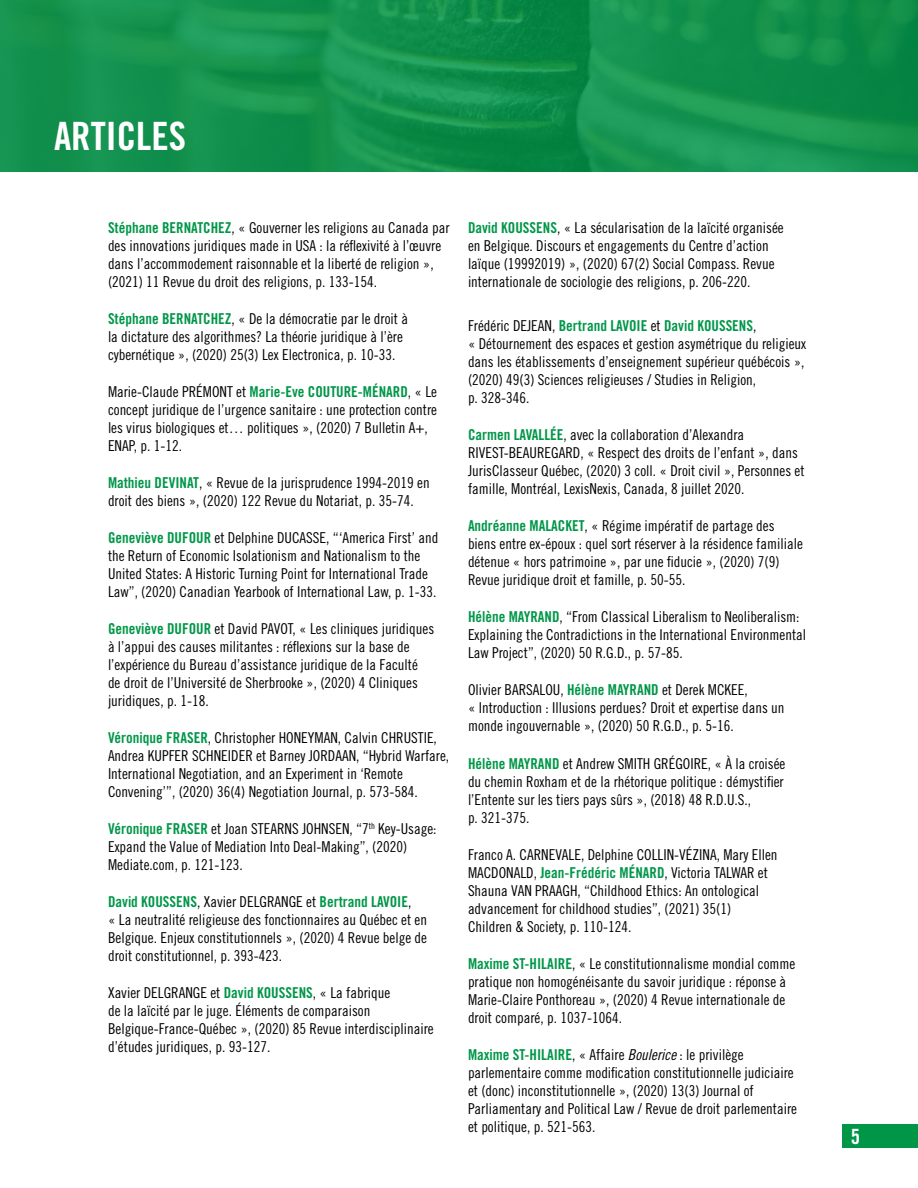
<style>
.page{position:relative;width:918px;height:1188px;background:#fff}
.page>*{position:absolute;margin:0;border:0;box-sizing:border-box;transform-origin:0 0}
.t1{font:39px "Trade Gothic Bold Cond Twenty";color:#fff}
.t2{font:21px "Trade Gothic Bold Cond Twenty";color:#fff}
.t3{font:15px/18px "Trade Gothic Cond Eighteen";color:#000}
.t4{font:15px "Trade Gothic Bold Cond Twenty";color:#009648}
.s1{font-family:"Trade Gothic Bold Cond Twenty";color:#009648}
.s2{font-family:"Trade Gothic Cond Eighteen";color:#000}
.s3{font-family:"Trade Gothic Cond Eighteen Obl"}
</style>
<div class="page">
<div style="left:842px;top:1124px;width:76px;height:24px;background:#009648"></div>
<svg style="left:0;top:0;width:918px;height:172px;background:#13914d"></svg>
<h1 class="t1" style="left:54px;top:112px;width:134px">ARTICLES</h1>
<p class="t3" style="left:108px;top:218px;width:343px"><span class="s1">Stéphane BERNATCHEZ</span>, « Gouverner les religions au Canada par des innovations juridiques made in USA : la réflexivité à l’œuvre dans l’accommodement raisonnable et la liberté de religion », (2021) 11 Revue du droit des religions, p. 133-154.</p>
<p class="t3" style="left:108px;top:309px;width:302px"><span class="s1">Stéphane BERNATCHEZ</span>, « De la démocratie par le droit à la dictature des algorithmes? La théorie juridique à l’ère cybernétique », (2020) 25(3) Lex Electronica, p. 10-33.</p>
<p class="t3" style="left:108px;top:382px;width:331px">Marie-Claude PRÉMONT et <span class="s1">Marie-Eve COUTURE-MÉNARD</span>, « Le concept juridique de l’urgence sanitaire : une protection contre les virus biologiques et… politiques », (2020) 7 Bulletin A+, ENAP, p. 1-12.</p>
<p class="t3" style="left:108px;top:473px;width:323px"><span class="s1">Mathieu DEVINAT</span>, « Revue de la jurisprudence 1994-2019 en droit des biens », (2020) 122 Revue du Notariat, p. 35‑74.</p>
<p class="t3" style="left:108px;top:528px;width:332px"><span class="s1">Geneviève DUFOUR</span> et Delphine DUCASSE, “‘America First’ and the Return of Economic Isolationism and Nationalism to the United States: A Historic Turning Point for International Trade Law”, (2020) Canadian Yearbook of International Law, p. 1-33.</p>
<p class="t3" style="left:108px;top:619px;width:328px"><span class="s1">Geneviève DUFOUR</span> et David PAVOT, « Les cliniques juridiques à l’appui des causes militantes : réflexions sur la base de l’expérience du Bureau d’assistance juridique de la Faculté<br>de droit de l’Université de Sherbrooke », (2020) 4 Cliniques juridiques, p. 1-18.</p>
<p class="t3" style="left:108px;top:729px;width:343px"><span class="s1">Véronique FRASER</span>, Christopher HONEYMAN, Calvin CHRUSTIE, Andrea KUPFER SCHNEIDER et Barney JORDAAN, “Hybrid Warfare, International Negotiation, and an Experiment in ‘Remote Convening’”, (2020) 36(4) Negotiation Journal, p. 573-584.</p>
<p class="t3" style="left:108px;top:820px;width:330px"><span class="s1">Véronique FRASER</span> et Joan STEARNS JOHNSEN, “7<sup>th</sup> Key-Usage:<br>Expand the Value of Mediation Into Deal-Making”, (2020)<br>Mediate.com, p. 121-123.</p>
<p class="t4" style="left:108px;top:893px;width:305px">David KOUSSENS<span class="s2">, Xavier DELGRANGE et</span> Bertrand LAVOIE<span class="s2">,</span></p>
<p class="t3" style="left:108px;top:911px;width:321px;text-align:justify">« La neutralité religieuse des fonctionnaires au Québec et en Belgique. Enjeux constitutionnels », (2020) 4 Revue belge de droit constitutionnel, p. 393-423.</p>
<p class="t3" style="left:108px;top:984px;width:327px">Xavier DELGRANGE et <span class="s1">David KOUSSENS</span>, « La fabrique<br>de la laïcité par le juge. Éléments de comparaison Belgique-France-Québec », (2020) 85 Revue interdisciplinaire d’études juridiques, p. 93-127.</p>
<p class="t3" style="left:468px;top:218px;width:317px"><span class="s1">David KOUSSENS</span>, « La sécularisation de la laïcité organisée en Belgique. Discours et engagements du Centre d’action laïque (19992019) », (2020) 67(2) Social Compass. Revue internationale de sociologie des religions, p. 206-220.</p>
<p class="t4" style="left:468px;top:317px;width:290px"><span class="s2">Frédéric DEJEAN,</span> Bertrand LAVOIE <span class="s2">et</span> David KOUSSENS<span class="s2">,</span></p>
<p class="t3" style="left:468px;top:335px;width:340px">« Détournement des espaces et gestion asymétrique du religieux dans les établissements d’enseignement supérieur québécois », (2020) 49(3) Sciences religieuses / Studies in Religion,<br>p. 328‑346.</p>
<p class="t3" style="left:468px;top:426px;width:338px"><span class="s1">Carmen LAVALLÉE</span>, avec la collaboration d’Alexandra RIVEST-BEAUREGARD, « Respect des droits de l’enfant », dans JurisClasseur Québec, (2020) 3 coll. « Droit civil », Personnes et famille, Montréal, LexisNexis, Canada, 8 juillet 2020.</p>
<p class="t3" style="left:468px;top:517px;width:336px"><span class="s1">Andréanne MALACKET</span>, « Régime impératif de partage des biens entre ex-époux : quel sort réserver à la résidence familiale détenue « hors patrimoine », par une fiducie », (2020) 7(9)<br>Revue juridique droit et famille, p. 50-55.</p>
<p class="t3" style="left:468px;top:608px;width:340px"><span class="s1">Hélène MAYRAND</span>, “From Classical Liberalism to Neoliberalism:<br>Explaining the Contradictions in the International Environmental<br>Law Project”, (2020) 50 R.G.D., p. 57-85.</p>
<p class="t3" style="left:468px;top:681px;width:318px">Olivier BARSALOU, <span class="s1">Hélène MAYRAND</span> et Derek MCKEE,<br>« Introduction : Illusions perdues? Droit et expertise dans un monde ingouvernable », (2020) 50 R.G.D., p. 5-16.</p>
<p class="t3" style="left:468px;top:754px;width:319px"><span class="s1">Hélène MAYRAND</span> et Andrew SMITH GRÉGOIRE, « À la croisée du chemin Roxham et de la rhétorique politique : démystifier l’Entente sur les tiers pays sûrs », (2018) 48 R.D.U.S.,<br>p. 321-375.</p>
<p class="t3" style="left:468px;top:845px;width:311px">Franco A. CARNEVALE, Delphine COLLIN-VÉZINA, Mary Ellen MACDONALD, <span class="s1">Jean-Frédéric MÉNARD</span>, Victoria TALWAR et Shauna VAN PRAAGH, “Childhood Ethics: An ontological advancement for childhood studies”, (2021) 35(1)<br>Children &amp; Society, p. 110-124.</p>
<p class="t3" style="left:468px;top:954px;width:329px"><span class="s1">Maxime ST-HILAIRE</span>, « Le constitutionnalisme mondial comme pratique non homogénéisante du savoir juridique : réponse à Marie-Claire Ponthoreau », (2020) 4 Revue internationale de droit comparé, p. 1037-1064.</p>
<p class="t3" style="left:468px;top:1045px;width:331px"><span class="s1">Maxime ST-HILAIRE</span>, « Affaire <span class="s3">Boulerice</span> : le privilège parlementaire comme modification constitutionnelle judiciaire et (donc) inconstitutionnelle », (2020) 13(3) Journal of Parliamentary and Political Law / Revue de droit parlementaire et politique, p. 521-563.</p>
<h2 class="t2" style="left:851px;top:1123px;width:11px">5</h2>
</div>
